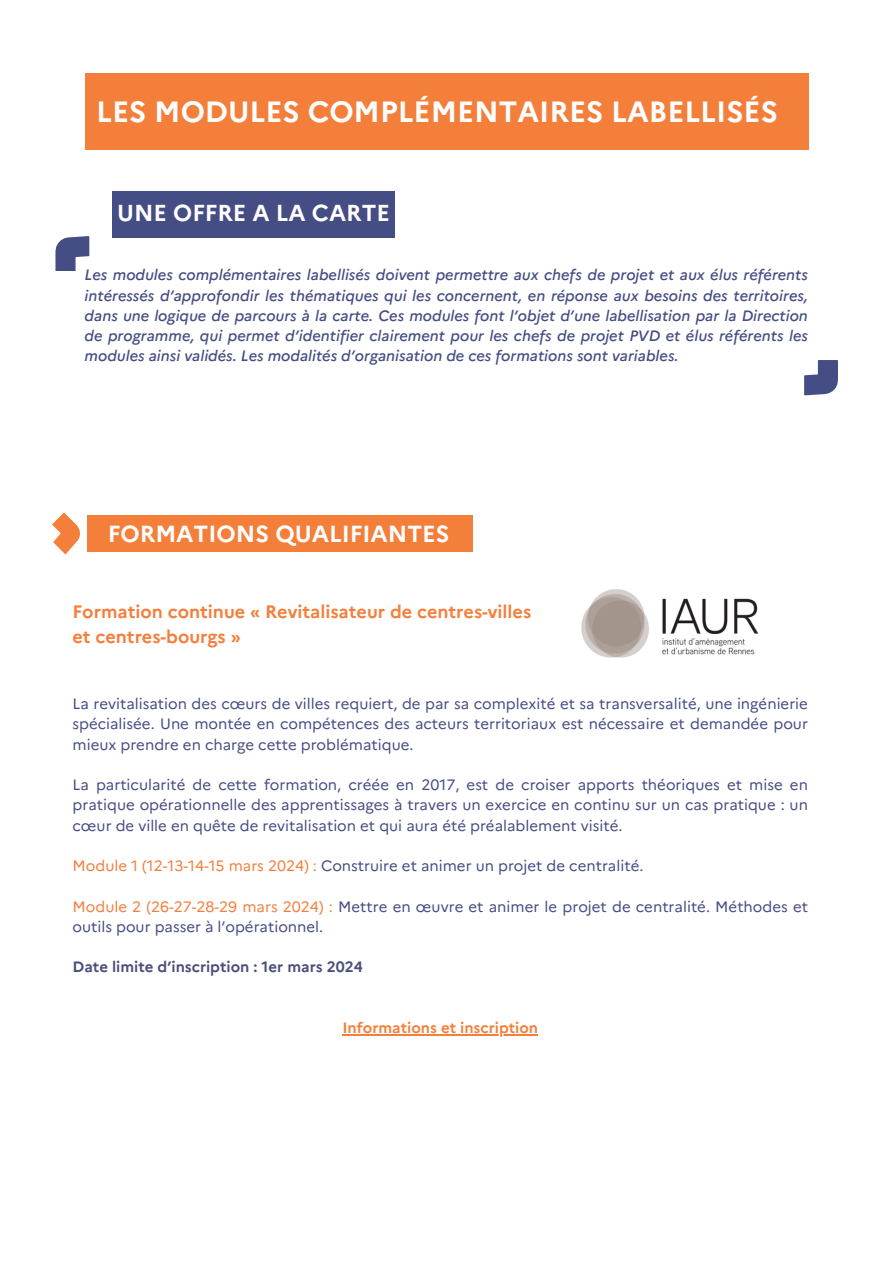
<style>
.page{position:relative;width:893px;height:1264px;background:#fff}
.page>*{position:absolute;margin:0;border:0;box-sizing:border-box;transform-origin:0 0}
.t1{font:700 29.25px "Marianne";color:#fff}
.t2{font:700 23.25px "Marianne";color:#fff}
.t3{font:700 23.1px "Marianne";color:#fff}
.t4{font:700 18px/24.8px "Marianne";color:#f47f3b}
.t5{font:15px/20.2px "Marianne";color:#454d85;text-align:justify}
.t6{font:italic 500 15px/20.2px "Marianne";color:#454d85;text-align:justify}
.t7{font:700 15px "Marianne";color:#494e7b}
.t8{font:700 15px "Marianne";color:#f47f3b}
.s1{color:#f47f3b}
.s2{color:#f57f3b}
</style>
<div class="page">
<img style="left:581px;top:589px;width:178px;height:69px">
<div style="left:85px;top:73px;width:723px;height:76px;background:#f47f3b"></div>
<div style="left:112px;top:191px;width:282px;height:47px;background:#454d85"></div>
<hr style="left:342px;top:1034px;width:196px;height:1px;background:#f47f3b">
<div style="left:87px;top:515px;width:385px;height:37px;background:#f47f3b"></div>
<svg style="left:52px;top:512px;width:28px;height:42px"></svg>
<svg style="left:56px;top:236px;width:33px;height:35px"></svg>
<svg style="left:804px;top:360px;width:33px;height:35px"></svg>
<h1 class="t1" style="left:96px;top:94px;width:683px">LES MODULES COMPLÉMENTAIRES LABELLISÉS</h1>
<h3 class="t3" style="left:117px;top:198px;width:274px">UNE OFFRE A LA CARTE</h3>
<p class="t6" style="left:85px;top:264px;width:724px">Les modules complémentaires labellisés doivent permettre aux chefs de projet et aux élus référents intéressés d’approfondir les thématiques qui les concernent, en réponse aux besoins des territoires, dans une logique de parcours à la carte. Ces modules font l’objet d’une labellisation par la Direction de programme, qui permet d’identifier clairement pour les chefs de projet PVD et élus référents les modules ainsi validés. Les modalités d’organisation de ces formations sont variables.</p>
<h2 class="t2" style="left:108px;top:519px;width:343px">FORMATIONS QUALIFIANTES</h2>
<p class="t4" style="left:72px;top:599px;width:460px">Formation continue « Revitalisateur de centres-villes et centres-bourgs »</p>
<p class="t5" style="left:72px;top:693px;width:737px">La revitalisation des cœurs de villes requiert, de par sa complexité et sa transversalité, une ingénierie spécialisée. Une montée en compétences des acteurs territoriaux est nécessaire et demandée pour mieux prendre en charge cette problématique.</p>
<p class="t5" style="left:72px;top:774px;width:737px">La particularité de cette formation, créée en 2017, est de croiser apports théoriques et mise en pratique opérationnelle des apprentissages à travers un exercice en continu sur un cas pratique : un cœur de ville en quête de revitalisation et qui aura été préalablement visité.</p>
<p class="t5" style="left:72px;top:855px;width:572px"><span class="s1">Module 1 (12-13-14-15 mars 2024)</span> <span class="s2">:</span> Construire et animer un projet de centralité.</p>
<p class="t5" style="left:72px;top:896px;width:737px"><span class="s1">Module 2 (26-27-28-29 mars 2024)</span> <span class="s2">:</span> Mettre en œuvre et animer le projet de centralité. Méthodes et outils pour passer à l’opérationnel.</p>
<p class="t7" style="left:72px;top:957px;width:292px">Date limite d’inscription : 1er mars 2024</p>
<p class="t8" style="left:342px;top:1018px;width:197px">Informations et inscription</p>
</div>
